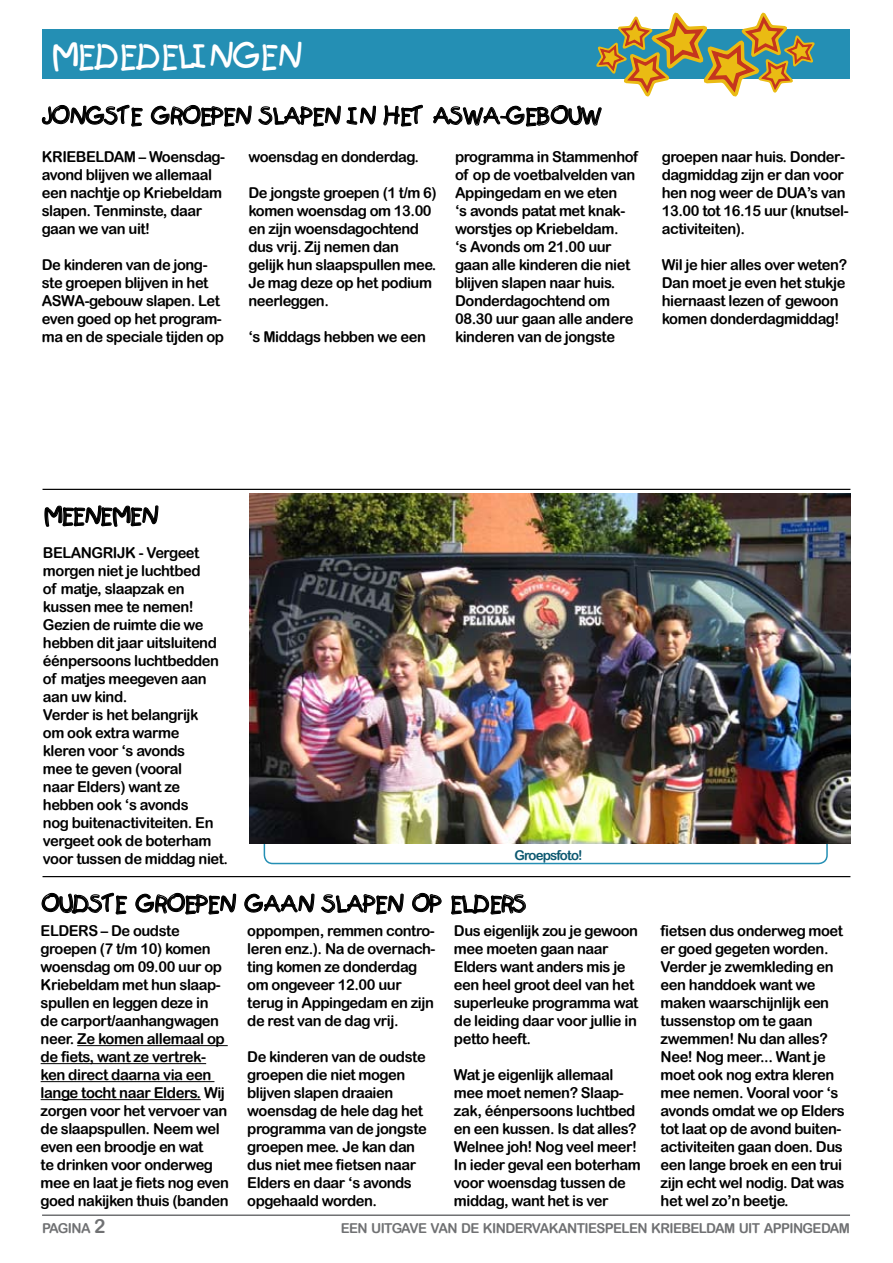
<style>
.page{position:relative;width:893px;height:1263px;background:#fff}
.page>*{position:absolute;margin:0;border:0;box-sizing:border-box;transform-origin:0 0}
.t1{font:33px "Kids Plain";letter-spacing:-.05em;color:#fff}
.t2{font:22.5px "Kids Plain";letter-spacing:-.05em;color:#000}
.t3{font:15px/18px "Arial Rounded MT Bold";letter-spacing:-.03em;color:#000}
.t4{font:13.65px "Arial Rounded MT Bold";letter-spacing:-.045em;color:#707173}
.t5{font:13.5px "Arial Rounded MT Bold";letter-spacing:-.06em;color:#0c5870}
.s1{font-size:19.5px}
</style>
<div class="page">
<hr style="left:42px;top:1214px;width:808px;height:2px;background:#707173">
<div style="left:42px;top:29px;width:808px;height:50px;background:#248fb4"></div>
<div style="left:264px;top:829px;width:564px;height:35px;border:2px solid #248fb4;border-radius:9px"></div>
<hr style="left:43px;top:489px;width:807px;height:1px;background:#000">
<hr style="left:43px;top:876px;width:807px;height:1px;background:#000">
<img style="left:250px;top:493px;width:600px;height:350px">
<svg style="left:41px;top:104px;width:102px;height:23px"></svg>
<svg style="left:150px;top:104px;width:102px;height:23px"></svg>
<svg style="left:258px;top:105px;width:118px;height:22px"></svg>
<svg style="left:383px;top:104px;width:40px;height:23px"></svg>
<svg style="left:433px;top:12px;width:382px;height:115px"></svg>
<svg style="left:44px;top:505px;width:115px;height:22px"></svg>
<hr style="left:77px;top:1045px;width:151px;height:1px;background:#000">
<hr style="left:41px;top:1063px;width:165px;height:1px;background:#000">
<hr style="left:41px;top:1081px;width:173px;height:1px;background:#000">
<hr style="left:41px;top:1099px;width:160px;height:1px;background:#000">
<svg style="left:41px;top:892px;width:87px;height:23px"></svg>
<svg style="left:135px;top:877px;width:102px;height:38px"></svg>
<svg style="left:244px;top:877px;width:160px;height:38px"></svg>
<svg style="left:411px;top:877px;width:31px;height:36px"></svg>
<svg style="left:451px;top:894px;width:75px;height:21px"></svg>
<h1 class="t1" style="left:51px;top:35px;width:253px">MEDEDELINGEN</h1>
<h2 class="t2" style="left:43px;top:102px;width:562px">JONGSTE GROEPEN SLAPEN IN HET ASWA-GEBOUW</h2>
<p class="t3" style="left:42px;top:147px;width:185px">KRIEBELDAM – Woensdag&shy;avond blijven we allemaal een nachtje op Kriebeldam slapen. Tenminste, daar gaan we van uit!</p>
<p class="t3" style="left:42px;top:255px;width:184px">De kinderen van de jong&shy;ste groepen blijven in het<br>ASWA-gebouw slapen. Let even goed op het program&shy;ma en de speciale tijden op</p>
<p class="t3" style="left:248px;top:147px;width:172px">woensdag en donderdag.</p>
<p class="t3" style="left:248px;top:183px;width:190px">De jongste groepen (1 t/m 6) komen woensdag om 13.00 en zijn woensdagochtend dus vrij. Zij nemen dan gelijk hun slaapspullen mee.<br>Je mag deze op het podium neerleggen.</p>
<p class="t3" style="left:248px;top:327px;width:179px">‘s Middags hebben we een</p>
<p class="t3" style="left:455px;top:147px;width:185px">programma in Stammenhof of op de voetbalvelden van<br>Appingedam en we eten<br>‘s avonds patat met knak&shy;worstjes op Kriebeldam.<br>‘s Avonds om 21.00 uur gaan alle kinderen die niet blijven slapen naar huis.<br>Donderdagochtend om<br>08.30 uur gaan alle andere kinderen van de jongste</p>
<p class="t3" style="left:662px;top:147px;width:188px">groepen naar huis. Donder&shy;dagmiddag zijn er dan voor hen nog weer de DUA’s van<br>13.00 tot 16.15 uur (knutsel&shy;activiteiten).</p>
<p class="t3" style="left:662px;top:255px;width:187px">Wil je hier alles over weten?<br>Dan moet je even het stukje hiernaast lezen of gewoon komen donderdagmiddag!</p>
<h2 class="t2" style="left:44px;top:502px;width:117px">MEENEMEN</h2>
<p class="t3" style="left:43px;top:543px;width:187px">BELANGRIJK - Vergeet morgen niet je luchtbed<br>of matje, slaapzak en kussen mee te nemen!<br>Gezien de ruimte die we hebben dit jaar uitsluitend éénpersoons luchtbedden of matjes meegeven aan aan uw kind.<br>Verder is het belangrijk<br>om ook extra warme<br>kleren voor ‘s avonds<br>mee te geven (vooral<br>naar Elders) want ze hebben ook ‘s avonds<br>nog buitenactiviteiten. En vergeet ook de boterham voor tussen de middag niet.</p>
<p class="t5" style="left:514px;top:847px;width:70px">Groepsfoto!</p>
<h2 class="t2" style="left:41px;top:890px;width:488px">OUDSTE GROEPEN GAAN SLAPEN OP ELDERS</h2>
<p class="t3" style="left:41px;top:921px;width:190px">ELDERS – De oudste groepen (7 t/m 10) komen woensdag om 09.00 uur op<br>Kriebeldam met hun slaap&shy;spullen en leggen deze in de carport/aanhangwagen neer. Ze komen allemaal op de fiets, want ze vertrek&shy;ken direct daarna via een lange tocht naar Elders. Wij zorgen voor het vervoer van de slaapspullen. Neem wel even een broodje en wat<br>te drinken voor onderweg mee en laat je fiets nog even goed nakijken thuis (banden</p>
<p class="t3" style="left:247px;top:921px;width:190px">oppompen, remmen contro&shy;leren enz.). Na de overnach&shy;ting komen ze donderdag om ongeveer 12.00 uur terug in Appingedam en zijn de rest van de dag vrij.</p>
<p class="t3" style="left:247px;top:1047px;width:181px">De kinderen van de oudste groepen die niet mogen blijven slapen draaien woensdag de hele dag het programma van de jongste groepen mee. Je kan dan dus niet mee fietsen naar<br>Elders en daar ‘s avonds opgehaald worden.</p>
<p class="t3" style="left:454px;top:921px;width:186px">Dus eigenlijk zou je gewoon mee moeten gaan naar<br>Elders want anders mis je een heel groot deel van het superleuke programma wat de leiding daar voor jullie in petto heeft.</p>
<p class="t3" style="left:454px;top:1065px;width:188px">Wat je eigenlijk allemaal mee moet nemen? Slaap&shy;zak, éénpersoons luchtbed en een kussen. Is dat alles?<br>Welnee joh! Nog veel meer!<br>In ieder geval een boterham voor woensdag tussen de middag, want het is ver</p>
<p class="t3" style="left:661px;top:921px;width:186px">fietsen dus onderweg moet er goed gegeten worden.<br>Verder je zwemkleding en een handdoek want we maken waarschijnlijk een tussenstop om te gaan zwemmen! Nu dan alles?<br>Nee! Nog meer... Want je moet ook nog extra kleren mee nemen. Vooral voor ‘s avonds omdat we op Elders tot laat op de avond buiten&shy;activiteiten gaan doen. Dus een lange broek en een trui zijn echt wel nodig. Dat was het wel zo’n beetje.</p>
<p class="t4" style="left:42px;top:1220px;width:65px">PAGINA <span class="s1">2</span></p>
<p class="t4" style="left:341px;top:1220px;width:511px">EEN UITGAVE VAN DE KINDERVAKANTIESPELEN KRIEBELDAM UIT APPINGEDAM</p>
</div>
